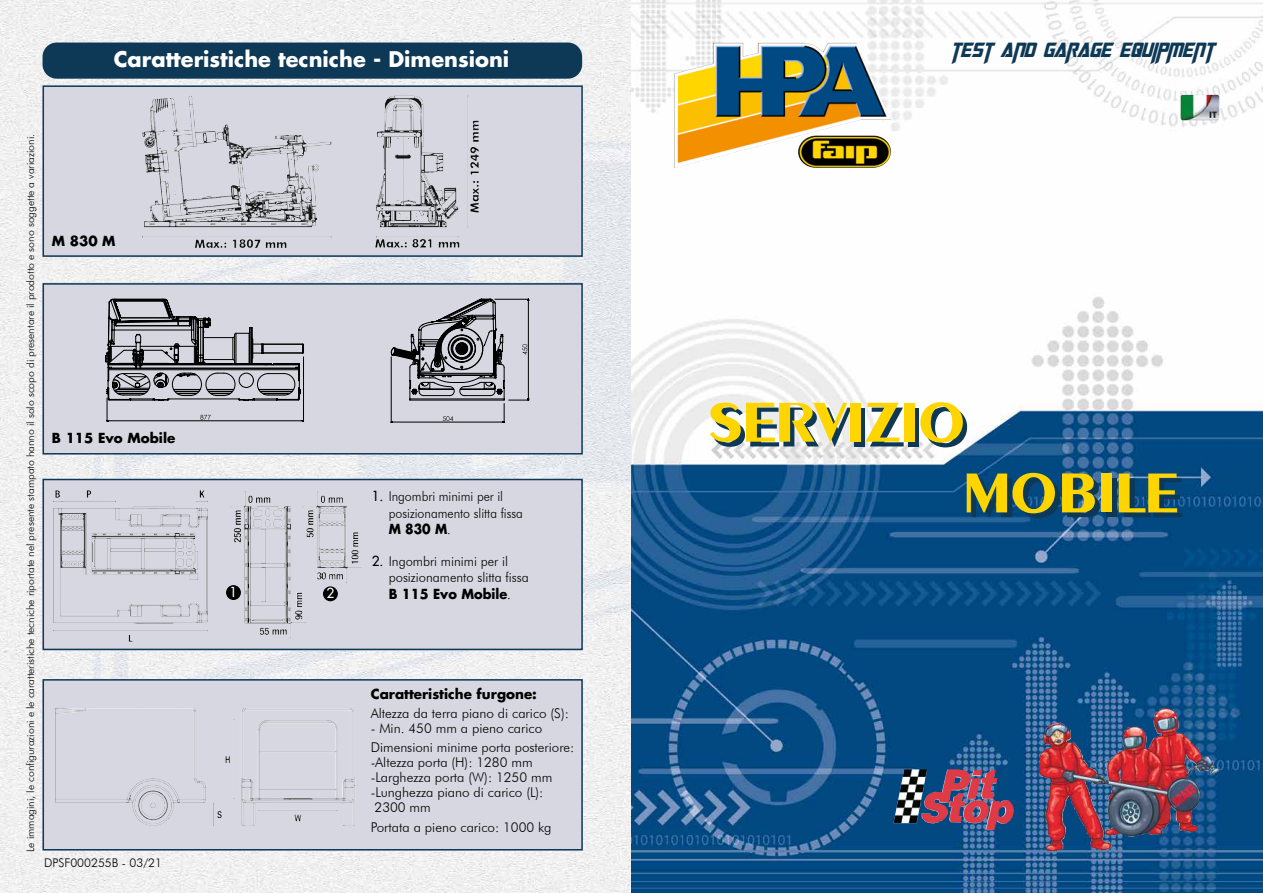
<style>
.page{position:relative;width:1263px;height:893px;background:#fff}
.page>*{position:absolute;margin:0;border:0;box-sizing:border-box;transform-origin:0 0}
.t1{font:700 54px "Greyhound";color:#ffd500}
.t2{font:700 21px "Futura";color:#fff}
.t3{font:italic 21px "Cybertron Moviecaps";color:#0d3856}
.t4{font:300 13.5px/15px "Futura BT";color:#000}
.t5{font:300 13.5px/16.2px "Futura BT";color:#000;scale:.96 1}
.t6{font:300 13.5px/16.2px "Futura BT";color:#000;scale:.92 1}
.t7{font:700 13.5px "Futura LT";color:#000}
.t8{font:700 13.5px "Futura LT";color:#000;scale:.92 1}
.t9{font:13.5px "Futura LT";color:#fff}
.t10{font:300 12px "Futura BT";color:#000}
.t11{font:300 10.5px "Futura BT";color:#000}
.s1{font-family:"Futura LT";font-weight:400}
.s2{font-family:"Futura BT";font-weight:300}
.s3{font-family:"Futura LT";font-weight:700}
</style>
<div class="page">
<img style="left:0;top:0;width:632px;height:893px">
<img style="left:632px;top:0;width:631px;height:893px">
<img style="left:674px;top:43px;width:127px;height:125px">
<div style="left:43px;top:43px;width:538px;height:35px;background:#0d3856;border-radius:14px"></div>
<div style="left:43px;top:43px;width:539px;height:36px;border:2px solid #0d3856;border-radius:14px"></div>
<div style="left:43px;top:479px;width:539px;height:172px;background:#d6d7e0;border:2px solid #d6d7e0"></div>
<div style="left:43px;top:283px;width:539px;height:171px;background:#d6d7e0"></div>
<div style="left:43px;top:86px;width:539px;height:171px;background:#d6d7e0"></div>
<svg style="left:107px;top:299px;width:422px;height:124px"></svg>
<svg style="left:105px;top:299px;width:399px;height:101px"></svg>
<img style="left:376px;top:96px;width:92px;height:131px">
<img style="left:55px;top:490px;width:306px;height:93px">
<div style="left:43px;top:679px;width:539px;height:171px;background:#d6d7e0"></div>
<img style="left:241px;top:708px;width:114px;height:118px">
<div style="left:227px;top:586px;width:13px;height:13px;background:#000;border-radius:50%"></div>
<div style="left:226px;top:585px;width:15px;height:15px;border:2px solid #000;border-radius:50%"></div>
<div style="left:324px;top:587px;width:13px;height:13px;background:#000;border-radius:50%"></div>
<div style="left:323px;top:586px;width:15px;height:15px;border:2px solid #000;border-radius:50%"></div>
<img style="left:1039px;top:708px;width:123px;height:144px">
<div style="left:43px;top:85px;width:540px;height:172px;border:2px solid #0d3856"></div>
<div style="left:43px;top:283px;width:540px;height:171px;border:2px solid #0d3856"></div>
<div style="left:43px;top:479px;width:540px;height:171px;border:2px solid #0d3856"></div>
<div style="left:43px;top:679px;width:540px;height:171px;border:2px solid #0d3856"></div>
<img style="left:893px;top:769px;width:104px;height:55px">
<img style="left:1180px;top:95px;width:39px;height:25px">
<p class="t2" style="left:114px;top:45px;width:397px">Caratteristiche tecniche - Dimensioni</p>
<p class="t11" style="left:24px;top:852px;width:719px;rotate:-90deg">Le immagini, le configurazioni e le caratteristiche tecniche riportate nel presente stampato hanno il solo scopo di presentare il prodotto e sono soggette a variazioni.</p>
<p class="t7" style="left:52px;top:232px;width:65px">M 830 M</p>
<p class="t7" style="left:52px;top:429px;width:125px">B 115 Evo Mobile</p>
<p class="t10" style="left:44px;top:856px;width:120px">DPSF000255B - 03/21</p>
<p class="t9" style="left:229px;top:584px;width:9px">1</p>
<p class="t9" style="left:326px;top:585px;width:9px">2</p>
<p class="t6" style="left:389px;top:488px;width:147px;text-indent:-17px"><span class="s1">1.</span> Ingombri minimi per il posizionamento slitta fissa</p>
<p class="t8" style="left:389px;top:520px;width:69px">M 830 M<span class="s2">.</span></p>
<p class="t5" style="left:389px;top:553px;width:147px;text-indent:-17px"><span class="s1">2.</span> Ingombri minimi per il posizionamento slitta fissa<br><span class="s3">B 115 Evo Mobile</span>.</p>
<p class="t7" style="left:371px;top:685px;width:168px">Caratteristiche furgone:</p>
<p class="t4" style="left:371px;top:706px;width:200px">Altezza da terra piano di carico (S):</p>
<p class="t4" style="left:371px;top:721px;width:173px">- Min. 450 mm a pieno carico</p>
<p class="t4" style="left:371px;top:740px;width:205px">Dimensioni minime porta posteriore:</p>
<p class="t4" style="left:371px;top:755px;width:163px">-Altezza porta (H): 1280 mm</p>
<p class="t4" style="left:371px;top:770px;width:183px">-Larghezza porta (W): 1250 mm</p>
<p class="t4" style="left:371px;top:785px;width:174px">-Lunghezza piano di carico (L):<br>2300 mm</p>
<p class="t4" style="left:371px;top:819px;width:182px">Portata a pieno carico: 1000 kg</p>
<p class="t3" style="left:951px;top:36px;width:265px">TEST AND GARAGE EQUIPMENT</p>
<p class="t1" style="left:709px;top:390px;width:259px">SERVIZIO</p>
<p class="t1" style="left:963px;top:461px;width:216px">MOBILE</p>
</div>
